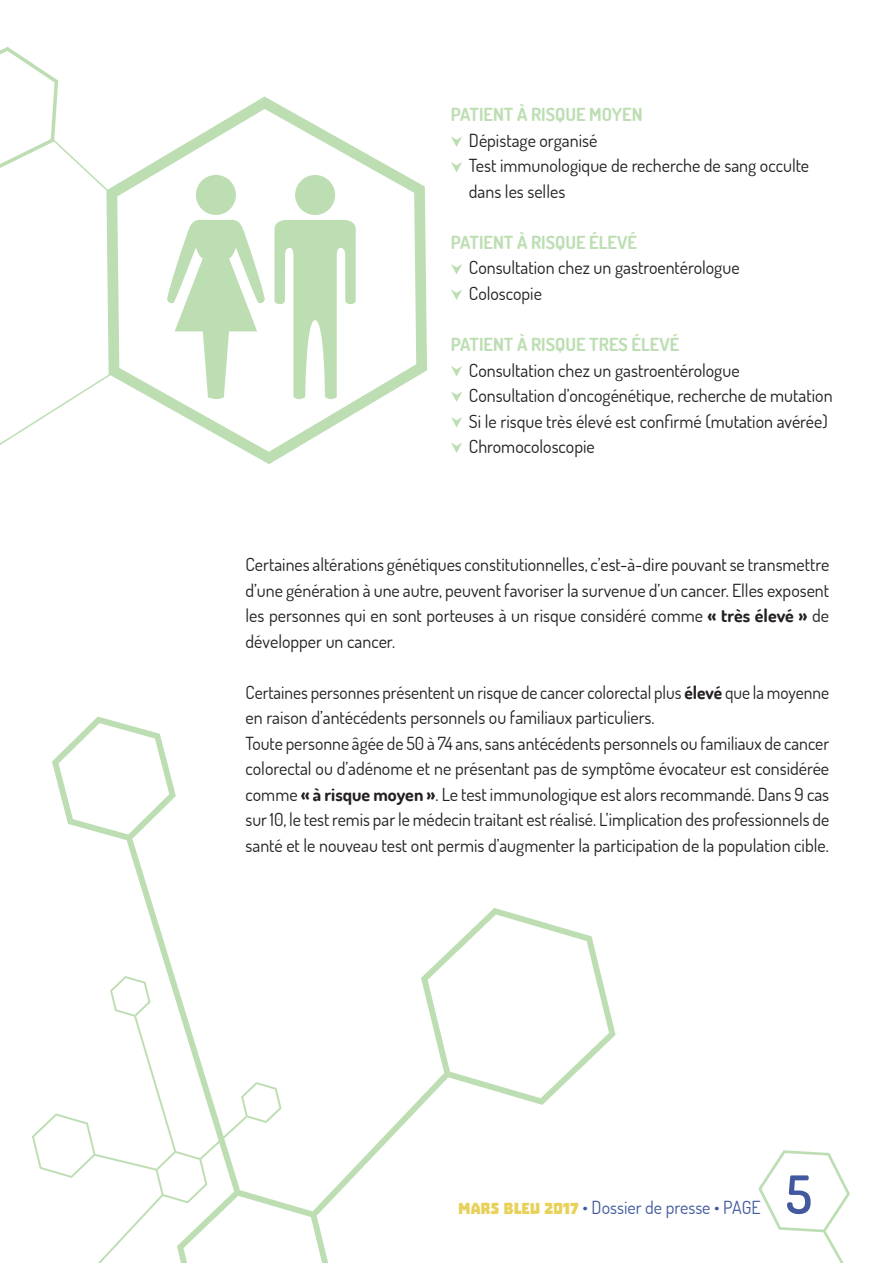
<style>
.page{position:relative;width:893px;height:1263px;background:#fff}
.page>*{position:absolute;margin:0;border:0;box-sizing:border-box;transform-origin:0 0}
.t1{font:600 52.5px "Dosis";color:#42599e}
.t2{font:18px/25.5px "Dosis";color:#231f20}
.t3{font:700 18px "Dosis";color:#bddeb3}
.t4{font:18px "Dosis";color:#42599e}
.s1{font-weight:700}
.s2{font-family:"Troika";color:#e7d159}
</style>
<div class="page">
<svg style="left:758px;top:1150px;width:92px;height:113px"></svg>
<svg style="left:451px;top:136px;width:11px;height:11px"></svg>
<svg style="left:451px;top:162px;width:11px;height:10px"></svg>
<svg style="left:451px;top:264px;width:11px;height:10px"></svg>
<svg style="left:451px;top:289px;width:11px;height:11px"></svg>
<svg style="left:451px;top:366px;width:11px;height:10px"></svg>
<svg style="left:451px;top:391px;width:11px;height:11px"></svg>
<svg style="left:451px;top:417px;width:11px;height:10px"></svg>
<svg style="left:451px;top:442px;width:11px;height:11px"></svg>
<svg style="left:106px;top:97px;width:321px;height:367px"></svg>
<svg style="left:0;top:47px;width:115px;height:150px"></svg>
<svg style="left:0;top:369px;width:118px;height:78px"></svg>
<svg style="left:32px;top:716px;width:584px;height:547px"></svg>
<p class="t3" style="left:451px;top:103px;width:193px">PATIENT à RISQUE MOYEN</p>
<p class="t2" style="left:469px;top:127px;width:342px">Dépistage organisé<br>Test immunologique de recherche de sang occulte dans les selles</p>
<p class="t3" style="left:451px;top:231px;width:188px">PATIENT à RISQUE éLEVé</p>
<p class="t2" style="left:469px;top:255px;width:272px">Consultation chez un gastroentérologue<br>Coloscopie</p>
<p class="t3" style="left:451px;top:333px;width:230px">PATIENT à RISQUE TRES éLEVé</p>
<p class="t2" style="left:469px;top:357px;width:365px">Consultation chez un gastroentérologue<br>Consultation d’oncogénétique, recherche de mutation Si le risque très élevé est confirmé (mutation avérée)<br>Chromocoloscopie</p>
<p class="t2" style="left:246px;top:551px;width:585px;text-align:justify">Certaines altérations génétiques constitutionnelles, c’est-à-dire pouvant se transmettre d’une génération à une autre, peuvent favoriser la survenue d’un cancer. Elles exposent les personnes qui en sont porteuses à un risque considéré comme <span class="s1">« très élevé »</span> de développer un cancer.</p>
<p class="t2" style="left:246px;top:679px;width:585px">Certaines personnes présentent un risque de cancer colorectal plus <span class="s1">élevé</span> que la moyenne en raison d’antécédents personnels ou familiaux particuliers.<br>Toute personne âgée de 50 à 74 ans, sans antécédents personnels ou familiaux de cancer colorectal ou d’adénome et ne présentant pas de symptôme évocateur est considérée comme <span class="s1">« à risque moyen »</span>. Le test immunologique est alors recommandé. Dans 9 cas sur 10, le test remis par le médecin traitant est réalisé. L’implication des professionnels de santé et le nouveau test ont permis d’augmenter la participation de la population cible.</p>
<p class="t4" style="left:458px;top:1195px;width:304px"><span class="s2">MARS BLEU 2017</span> • Dossier de presse • PAGE</p>
<h1 class="t1" style="left:786px;top:1160px;width:28px">5</h1>
</div>
